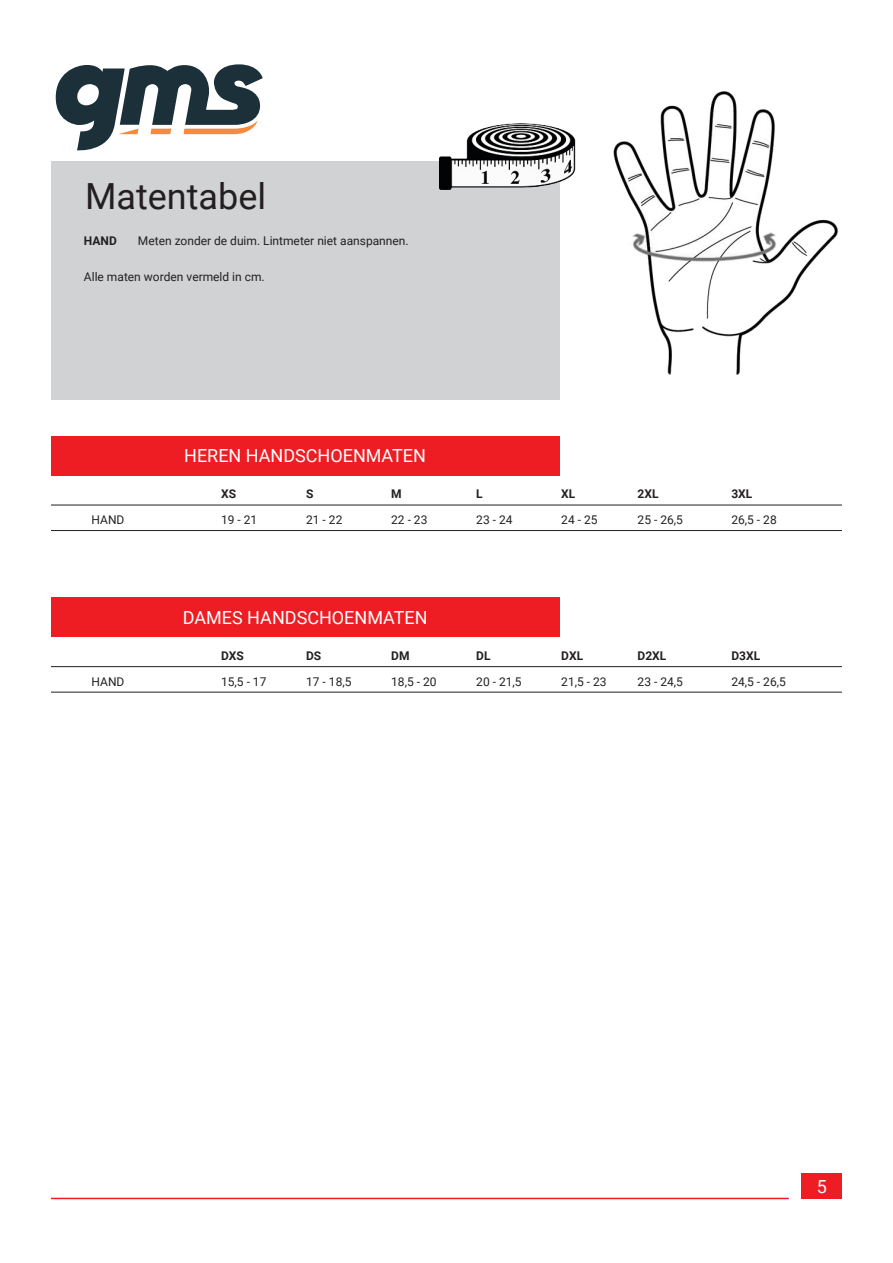
<style>
.page{position:relative;width:893px;height:1263px;background:#fff}
.page>*{position:absolute;margin:0;border:0;box-sizing:border-box;transform-origin:0 0}
.t1{font:36px "Roboto";color:#231f20}
.t2{font:18px "Roboto";color:#fff}
.tabeltekst{font:12px "Roboto";color:#231f20}
.t3{font:700 12px "Roboto";color:#231f20}
</style>
<div class="page">
<div style="left:801px;top:1174px;width:41px;height:25px;background:#ee1d23"></div>
<hr style="left:51px;top:1198px;width:738px;height:1px;background:#ee1d23">
<hr style="left:51px;top:505px;width:791px;height:1px;background:#231f20">
<hr style="left:51px;top:530px;width:791px;height:1px;background:#231f20">
<div style="left:51px;top:162px;width:508px;height:238px;background:#d1d2d4"></div>
<div style="left:51px;top:436px;width:508px;height:39px;background:#ee1d23"></div>
<img style="left:613px;top:91px;width:225px;height:284px">
<img style="left:427px;top:123px;width:149px;height:74px">
<svg style="left:56px;top:64px;width:207px;height:87px"></svg>
<hr style="left:51px;top:666px;width:791px;height:1px;background:#231f20">
<hr style="left:51px;top:692px;width:791px;height:1px;background:#231f20">
<div style="left:51px;top:597px;width:508px;height:40px;background:#ee1d23"></div>
<p class="t1" style="left:85px;top:171px;width:183px">Matentabel</p>
<p class="t3" style="left:84px;top:233px;width:34px">HAND</p>
<p class="tabeltekst" style="left:138px;top:233px;width:272px">Meten zonder de duim. Lintmeter niet aanspannen.</p>
<p class="tabeltekst" style="left:84px;top:269px;width:182px">Alle maten worden vermeld in cm.</p>
<p class="t2" style="left:184px;top:443px;width:243px">HEREN HANDSCHOENMATEN</p>
<p class="t3" style="left:221px;top:486px;width:16px">XS</p>
<p class="t3" style="left:306px;top:486px;width:9px">S</p>
<p class="t3" style="left:391px;top:486px;width:12px">M</p>
<p class="t3" style="left:476px;top:486px;width:8px">L</p>
<p class="t3" style="left:561px;top:486px;width:16px">XL</p>
<p class="t3" style="left:638px;top:486px;width:23px">2XL</p>
<p class="t3" style="left:731px;top:486px;width:23px">3XL</p>
<p class="tabeltekst" style="left:92px;top:511px;width:34px">HAND</p>
<p class="tabeltekst" style="left:221px;top:511px;width:38px">19 - 21</p>
<p class="tabeltekst" style="left:306px;top:511px;width:38px">21 - 22</p>
<p class="tabeltekst" style="left:391px;top:511px;width:38px">22 - 23</p>
<p class="tabeltekst" style="left:476px;top:511px;width:38px">23 - 24</p>
<p class="tabeltekst" style="left:561px;top:511px;width:38px">24 - 25</p>
<p class="tabeltekst" style="left:638px;top:511px;width:47px">25 - 26,5</p>
<p class="tabeltekst" style="left:731px;top:511px;width:47px">26,5 - 28</p>
<p class="t2" style="left:183px;top:604px;width:246px">DAMES HANDSCHOENMATEN</p>
<p class="t3" style="left:221px;top:647px;width:24px">DXS</p>
<p class="t3" style="left:306px;top:647px;width:17px">DS</p>
<p class="t3" style="left:391px;top:647px;width:20px">DM</p>
<p class="t3" style="left:476px;top:647px;width:16px">DL</p>
<p class="t3" style="left:561px;top:647px;width:23px">DXL</p>
<p class="t3" style="left:638px;top:647px;width:30px">D2XL</p>
<p class="t3" style="left:731px;top:647px;width:30px">D3XL</p>
<p class="tabeltekst" style="left:92px;top:673px;width:34px">HAND</p>
<p class="tabeltekst" style="left:221px;top:673px;width:47px">15,5 - 17</p>
<p class="tabeltekst" style="left:306px;top:673px;width:47px">17 - 18,5</p>
<p class="tabeltekst" style="left:391px;top:673px;width:47px">18,5 - 20</p>
<p class="tabeltekst" style="left:476px;top:673px;width:47px">20 - 21,5</p>
<p class="tabeltekst" style="left:561px;top:673px;width:47px">21,5 - 23</p>
<p class="tabeltekst" style="left:638px;top:673px;width:47px">23 - 24,5</p>
<p class="tabeltekst" style="left:731px;top:673px;width:56px">24,5 - 26,5</p>
<h2 class="t2" style="left:817px;top:1173px;width:12px">5</h2>
</div>
